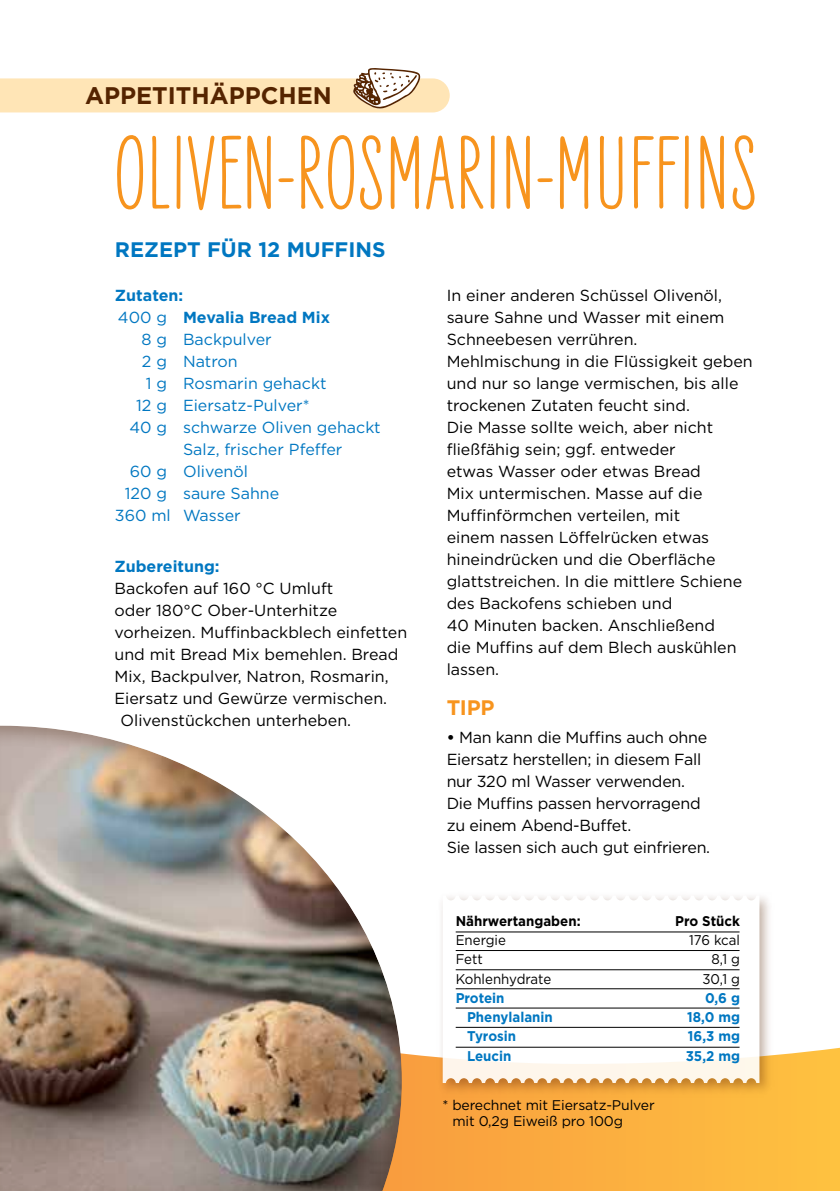
<style>
.page{position:relative;width:840px;height:1191px;background:#fff}
.page>*{position:absolute;margin:0;border:0;box-sizing:border-box;transform-origin:0 0}
.t1{font:700 24px "Gotham";color:#552400}
.t2{font:700 21px "Gotham";color:#0077c1}
.t3{font:700 21px "Gotham";color:#f7941e}
.t4{font:16px/22px "Gotham";color:#000}
.t5{font:16px "Gotham";color:#0077c1}
.t6{font:700 16px "Gotham";color:#0077c1}
.t7{font:700 14px "Gotham";color:#0077c1;scale:.94 1}
.t8{font:14px/16px "Gotham";letter-spacing:-.01em;color:#000}
.t9{font:14px "Gotham";letter-spacing:-.01em;color:#000;scale:.94 1}
.t10{font:700 14px "Gotham";color:#000;scale:.94 1}
.s1{font-weight:400}
.s2{font-weight:700}
</style>
<div class="page">
<svg style="left:403px;top:1048px;width:436px;height:143px;background:#fbb141"></svg>
<svg style="left:117px;top:135px;width:26px;height:75px"></svg>
<svg style="left:152px;top:135px;width:63px;height:76px"></svg>
<svg style="left:221px;top:135px;width:161px;height:75px"></svg>
<svg style="left:390px;top:135px;width:29px;height:73px"></svg>
<svg style="left:426px;top:135px;width:69px;height:75px"></svg>
<svg style="left:506px;top:135px;width:83px;height:75px"></svg>
<svg style="left:599px;top:135px;width:24px;height:74px"></svg>
<svg style="left:634px;top:135px;width:55px;height:74px"></svg>
<svg style="left:700px;top:135px;width:24px;height:74px"></svg>
<svg style="left:732px;top:135px;width:23px;height:75px"></svg>
<div style="left:0;top:723px;width:403px;height:468px;background:#552400;opacity:.3"></div>
<img style="left:434px;top:897px;width:342px;height:203px">
<svg style="left:442px;top:896px;width:317px;height:187px"></svg>
<hr style="left:455px;top:931px;width:284px;height:1px;background:#000">
<hr style="left:455px;top:950px;width:284px;height:1px;background:#000">
<hr style="left:455px;top:969px;width:284px;height:1px;background:#000">
<hr style="left:455px;top:988px;width:284px;height:1px;background:#000">
<hr style="left:455px;top:1007px;width:284px;height:1px;background:#000">
<hr style="left:455px;top:1027px;width:284px;height:1px;background:#000">
<hr style="left:455px;top:1046px;width:284px;height:1px;background:#000">
<svg style="left:0;top:68px;width:449px;height:44px"></svg>
<h1 class="t1" style="left:85px;top:79px;width:244px">APPETITHÄPPCHEN</h1>
<h2 class="t2" style="left:115px;top:236px;width:272px">REZEPT FÜR 12 muffins</h2>
<p class="t6" style="left:115px;top:284px;width:70px">Zutaten:</p>
<p class="t6" style="left:118px;top:306px;width:213px"><span class="s1">400 g</span> Mevalia Bread M ix</p>
<p class="t5" style="left:141px;top:329px;width:132px">8 g Backpulver</p>
<p class="t5" style="left:142px;top:351px;width:97px">2 g Natron</p>
<p class="t5" style="left:146px;top:373px;width:182px">1 g Rosmarin gehackt</p>
<p class="t5" style="left:136px;top:395px;width:175px">12 g Eiersatz-Pulver*</p>
<p class="t5" style="left:129px;top:417px;width:253px">40 g schwarze Oliven gehackt</p>
<p class="t5" style="left:183px;top:439px;width:161px">Salz, frischer Pfeffer</p>
<p class="t5" style="left:130px;top:461px;width:120px">60 g Olivenöl</p>
<p class="t5" style="left:125px;top:483px;width:156px">120 g saure Sahne</p>
<p class="t5" style="left:115px;top:505px;width:127px">360 ml Wasser</p>
<p class="t6" style="left:114px;top:556px;width:107px">Zubereitung:</p>
<p class="t4" style="left:114px;top:577px;width:220px">Backofen auf 160 °C Umluft</p>
<p class="t4" style="left:114px;top:599px;width:224px">oder 180°C Ober-Unterhitze</p>
<p class="t4" style="left:114px;top:621px;width:294px">vorheizen. Muffinbackblech einfetten</p>
<p class="t4" style="left:114px;top:643px;width:285px">und mit Bread Mix bemehlen. Bread</p>
<p class="t4" style="left:114px;top:665px;width:275px">Mix, Backpulver, Natron, Rosmarin,</p>
<p class="t4" style="left:114px;top:687px;width:274px">Eiersatz und Gewürze vermischen.</p>
<p class="t4" style="left:120px;top:709px;width:232px">Olivenstückchen unterheben.</p>
<p class="t4" style="left:446px;top:284px;width:307px">In einer anderen Schüssel Olivenöl, saure Sahne und Wasser mit einem<br>Schneebesen verrühren.<br>Mehlmischung in die Flüssigkeit geben und nur so lange vermischen, bis alle trockenen Zutaten feucht sind.<br>Die Masse sollte weich, aber nicht fließfähig sein; ggf. entweder<br>etwas Wasser oder etwas Bread<br>Mix untermischen. Masse auf die<br>Muffinförmchen verteilen, mit<br>einem nassen Löffelrücken etwas hineindrücken und die Oberfläche glattstreichen. In die mittlere Schiene des Backofens schieben und<br>40 Minuten backen. Anschließend<br>die Muffins auf dem Blech auskühlen lassen.</p>
<h2 class="t3" style="left:446px;top:693px;width:34px">Tipp</h2>
<p class="t4" style="left:446px;top:725px;width:265px"><span class="s2">•</span> Man kann die Muffins auch ohne<br>Eiersatz herstellen; in diesem Fall nur 320 ml Wasser verwenden.<br>Die Muffins passen hervorragend zu einem Abend-Buffet.<br>Sie lassen sich auch gut einfrieren.</p>
<p class="t10" style="left:455px;top:911px;width:134px">Nährwertangaben:</p>
<p class="t10" style="left:675px;top:911px;width:70px">Pro Stück</p>
<p class="t9" style="left:455px;top:931px;width:55px">Energie</p>
<p class="t9" style="left:688px;top:931px;width:56px">176 kcal</p>
<p class="t9" style="left:455px;top:950px;width:30px">Fett</p>
<p class="t9" style="left:711px;top:950px;width:32px">8,1 g</p>
<p class="t9" style="left:455px;top:969px;width:103px">Kohlenhydrate</p>
<p class="t9" style="left:702px;top:969px;width:41px">30,1 g</p>
<p class="t7" style="left:455px;top:988px;width:53px">Protein</p>
<p class="t7" style="left:704px;top:988px;width:39px">0,6 g</p>
<p class="t7" style="left:467px;top:1008px;width:93px">Phenylalanin</p>
<p class="t7" style="left:686px;top:1008px;width:58px">18,0 mg</p>
<p class="t7" style="left:467px;top:1027px;width:54px">Tyrosin</p>
<p class="t7" style="left:687px;top:1027px;width:57px">16,3 mg</p>
<p class="t7" style="left:467px;top:1046px;width:49px">Leucin</p>
<p class="t7" style="left:685px;top:1046px;width:59px">35,2 mg</p>
<p class="t8" style="left:452px;top:1097px;width:204px;text-indent:-10px">* berechnet mit Eiersatz-Pulver mit 0,2g Eiweiß pro 100g</p>
</div>
